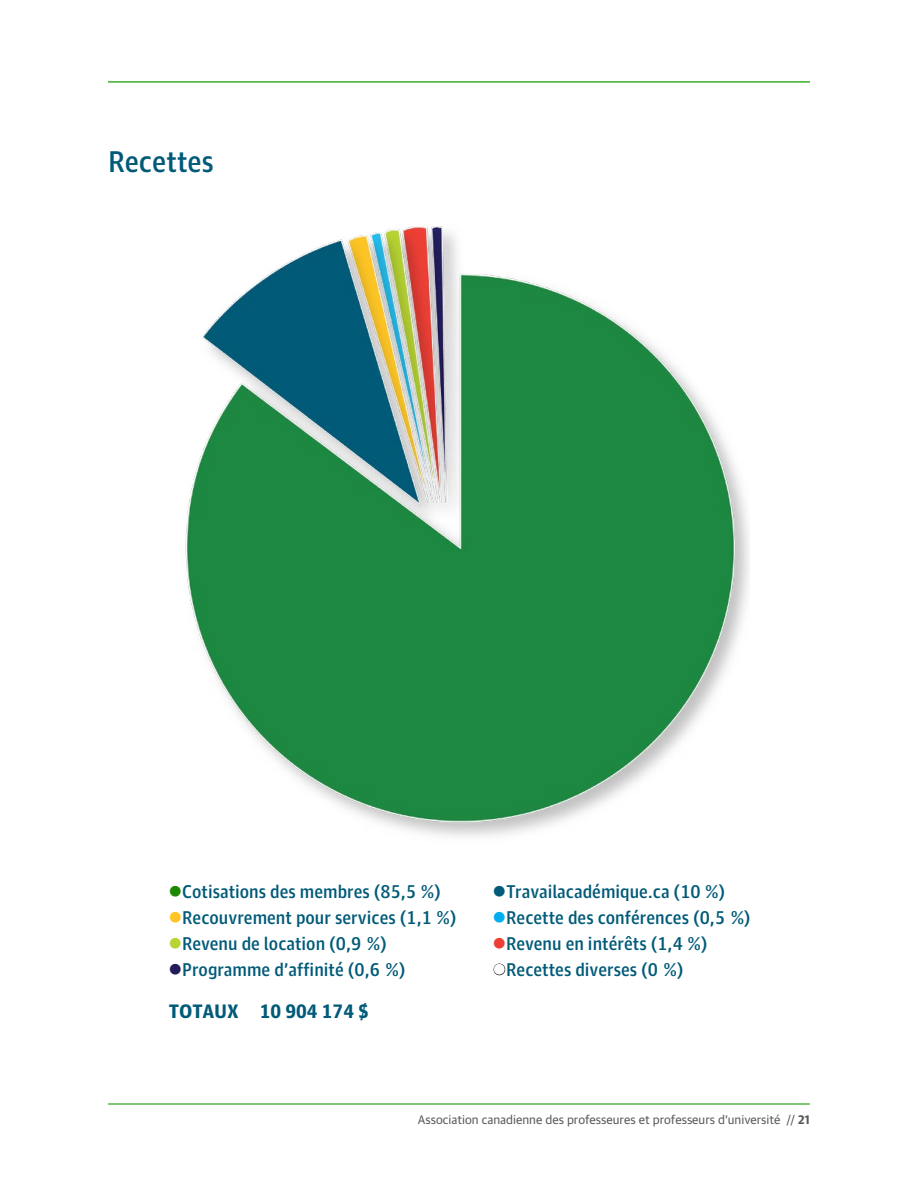
<style>
.page{position:relative;width:918px;height:1188px;background:#fff}
.page>*{position:absolute;margin:0;border:0;box-sizing:border-box;transform-origin:0 0}
.heading_2{font:500 30px "Guardian Agate Sans";color:#005a78}
.heading_2-2{font:900 19.5px "Guardian Agate Sans";color:#005a78}
.heading_2-3{font:500 18.45px "Guardian Agate Sans";color:#005a78}
.t1{font:12px "Guardian Text Sans";color:#58595b}
.s1{color:#1c8700}
.s2{color:#ffc526}
.s3{color:#00aeef}
.s4{color:#b7d433}
.s5{color:#ec3f36}
.s6{color:#221d5a}
.s7{color:#000}
.s8{font-weight:700}
</style>
<div class="page">
<hr style="left:108px;top:1103px;width:702px;height:2px;background:#58b947">
<img style="left:185px;top:226px;width:564px;height:611px">
<hr style="left:108px;top:81px;width:702px;height:1px;background:#58b947">
<h2 class="heading_2" style="left:108px;top:141px;width:107px">Recettes</h2>
<h2 class="heading_2-3" style="left:168px;top:879px;width:274px"><span class="s1">●</span>Cotisations des membres (85,5 %)</h2>
<h2 class="heading_2-3" style="left:492px;top:879px;width:234px">●Travailacadémique.ca (10 %)</h2>
<h2 class="heading_2-3" style="left:168px;top:905px;width:290px"><span class="s2">●</span>Recouvrement pour services (1,1 %)</h2>
<h2 class="heading_2-3" style="left:492px;top:905px;width:260px"><span class="s3">●</span>Recette des conférences (0,5 %)</h2>
<h2 class="heading_2-3" style="left:168px;top:931px;width:220px"><span class="s4">●</span>Revenu de location (0,9 %)</h2>
<h2 class="heading_2-3" style="left:492px;top:931px;width:216px"><span class="s5">●</span>Revenu en intérêts (1,4 %)</h2>
<h2 class="heading_2-3" style="left:168px;top:957px;width:238px"><span class="s6">●</span>Programme d’affinité (0,6 %)</h2>
<h2 class="heading_2-3" style="left:492px;top:957px;width:193px"><span class="s7">●</span>Recettes diverses (0 %)</h2>
<h2 class="heading_2-2" style="left:168px;top:998px;width:202px">TOTAUX 10 904 174 $</h2>
<p class="t1" style="left:418px;top:1110px;width:394px">Association canadienne des professeures et professeurs d’université // <span class="s8">21</span></p>
</div>
